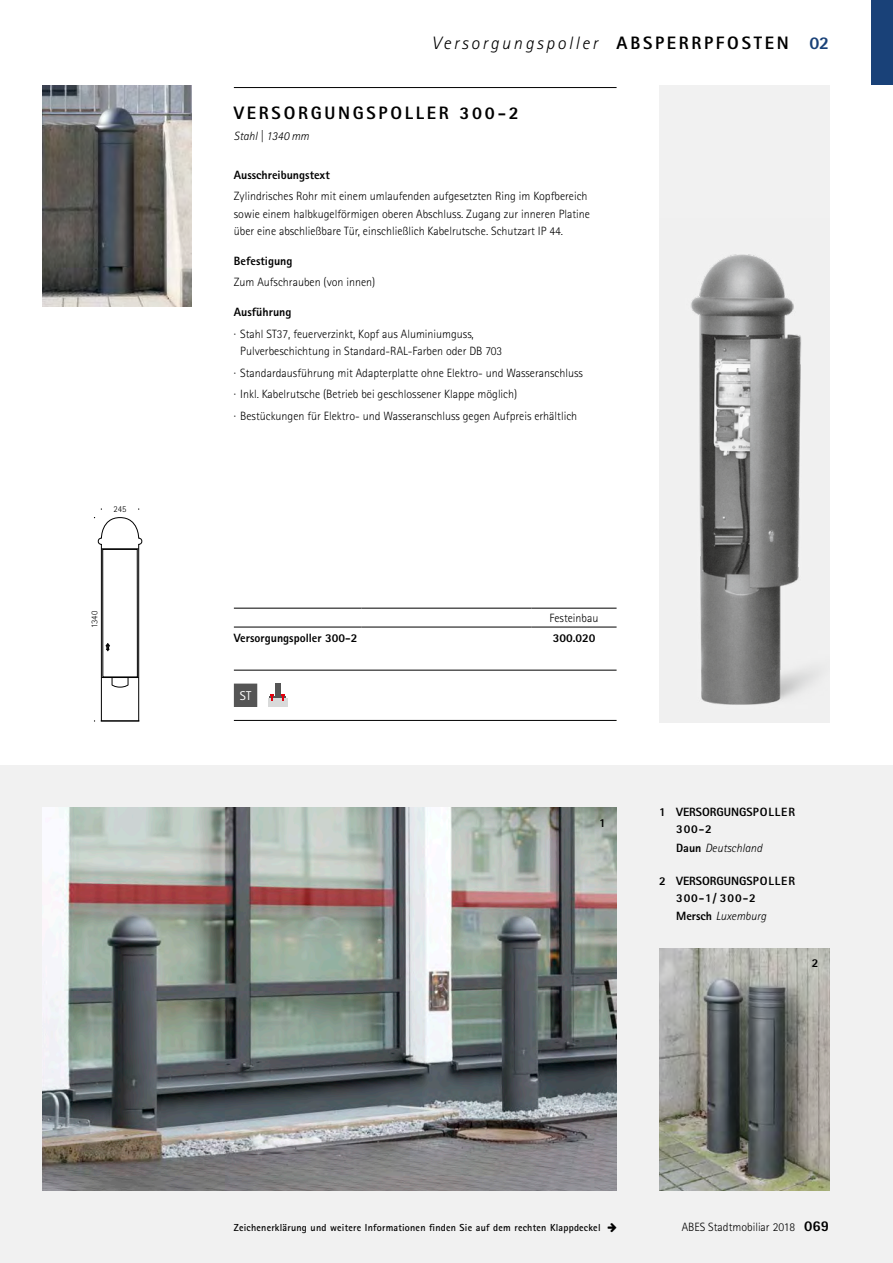
<style>
.page{position:relative;width:893px;height:1263px;background:#fff}
.page>*{position:absolute;margin:0;border:0;box-sizing:border-box;transform-origin:0 0}
.t1{font:italic 300 18px "Rotis Sans Serif Std";letter-spacing:.15em;color:#000}
.t2{font:800 18px "Rotis Sans Serif Std";letter-spacing:.15em;color:#000}
.t3{font:800 18px "Rotis Sans Serif Std";color:#194178}
.t4{font:12.75px "Rotis Sans Serif Std";color:#fff}
.t5{font:300 12px/17.2px "Rotis Sans Serif Std";color:#000}
.t6{font:800 12px/16.5px "Rotis Sans Serif Std";color:#000}
.t7{font:italic 300 12px "Rotis Sans Serif Std";color:#000}
.t8{font:700 10.2px "Rotis Sans Serif Std";letter-spacing:.02em;color:#000}
.t9{font:300 9px "Rotis Sans Serif Std";letter-spacing:.02em;color:#000}
.s1{font-weight:800;font-style:normal}
.s2{font-weight:800;font-size:15px}
</style>
<div class="page">
<div style="left:0;top:765px;width:893px;height:498px;background:#f1f1f1"></div>
<img style="left:43px;top:808px;width:574px;height:383px">
<img style="left:659px;top:948px;width:170px;height:243px">
<div style="left:872px;top:0;width:21px;height:85px;background:#194178"></div>
<div style="left:659px;top:85px;width:170px;height:638px;background:#f1f1f1"></div>
<img style="left:691px;top:254px;width:127px;height:451px">
<img style="left:43px;top:85px;width:148px;height:221px">
<svg style="left:94px;top:517px;width:48px;height:205px"></svg>
<hr style="left:234px;top:87px;width:383px;height:1px;background:#000">
<hr style="left:234px;top:720px;width:383px;height:1px;background:#000">
<hr style="left:234px;top:670px;width:383px;height:1px;background:#000">
<div style="left:268px;top:698px;width:19px;height:9px;background:#d9dada"></div>
<svg style="left:269px;top:695px;width:17px;height:6px"></svg>
<div style="left:275px;top:684px;width:5px;height:14px;background:#555"></div>
<hr style="left:234px;top:608px;width:127px;height:1px;background:#000">
<hr style="left:361px;top:608px;width:170px;height:1px;background:#000">
<hr style="left:531px;top:608px;width:86px;height:1px;background:#000">
<hr style="left:234px;top:627px;width:127px;height:1px;background:#000">
<hr style="left:361px;top:627px;width:170px;height:1px;background:#000">
<hr style="left:531px;top:627px;width:86px;height:1px;background:#000">
<svg style="left:234px;top:684px;width:23px;height:23px"></svg>
<p class="t9" style="left:114px;top:504px;width:14px">245</p>
<p class="t9" style="left:89px;top:628px;width:19px;rotate:-90deg">1340</p>
<h1 class="t1" style="left:432px;top:32px;width:359px">Versorgungspoller <span class="s1">ABSPERRPFOSTEN</span></h1>
<h1 class="t2" style="left:234px;top:101px;width:286px">VERSORGUNGSPOLLER 300-2</h1>
<p class="t7" style="left:234px;top:129px;width:77px">Stahl | 1340 mm</p>
<p class="t6" style="left:234px;top:166px;width:97px">Ausschreibungstext</p>
<p class="t5" style="left:234px;top:188px;width:358px">Zylindrisches Rohr mit einem umlaufenden aufgesetzten Ring im Kopfbereich sowie einem halbkugelförmigen oberen Abschluss. Zugang zur inneren Platine über eine abschließbare Tür, einschließlich Kabelrutsche. Schutzart IP 44.</p>
<p class="t6" style="left:234px;top:252px;width:60px">Befestigung</p>
<p class="t5" style="left:234px;top:274px;width:143px">Zum Aufschrauben (von innen)</p>
<p class="t6" style="left:234px;top:304px;width:59px">Ausführung</p>
<p class="t5" style="left:240px;top:325px;width:263px;text-indent:-6px">· Stahl ST37, feuerverzinkt, Kopf aus Aluminiumguss,<br>Pulverbeschichtung in Standard-RAL-Farben oder DB 703</p>
<p class="t5" style="left:234px;top:362px;width:351px;line-height:21.5px">· Standardausführung mit Adapterplatte ohne Elektro- und Wasseranschluss · Inkl. Kabelrutsche (Betrieb bei geschlossener Klappe möglich)<br>· Bestückungen für Elektro- und Wasseranschluss gegen Aufpreis erhältlich</p>
<h1 class="t3" style="left:809px;top:31px;width:21px">02</h1>
<p class="t5" style="left:550px;top:609px;width:50px">Festeinbau</p>
<p class="t6" style="left:234px;top:629px;width:125px">Versorgungspoller 300-2</p>
<p class="t6" style="left:553px;top:629px;width:44px">300.020</p>
<p class="t4" style="left:240px;top:688px;width:13px">ST</p>
<p class="t6" style="left:599px;top:814px;width:8px">1</p>
<p class="t6" style="left:676px;top:804px;width:120px;text-indent:-17px">1 VERSORGUNGSPOLLER<br>300-2</p>
<p class="t7" style="left:676px;top:840px;width:88px"><span class="s1">Daun</span> Deutschland</p>
<p class="t6" style="left:676px;top:872px;width:120px;text-indent:-17px">2 VERSORGUNGSPOLLER<br>300-1/ 300-2</p>
<p class="t7" style="left:676px;top:909px;width:91px"><span class="s1">Mersch</span> Luxemburg</p>
<p class="t6" style="left:812px;top:955px;width:8px">2</p>
<p class="t8" style="left:234px;top:1221px;width:368px">Zeichenerklärung und weitere Informationen finden Sie auf dem rechten Klappdeckel</p>
<p class="t5" style="left:682px;top:1218px;width:149px">ABES Stadtmobiliar 2018 <span class="s2">069</span></p>
</div>
